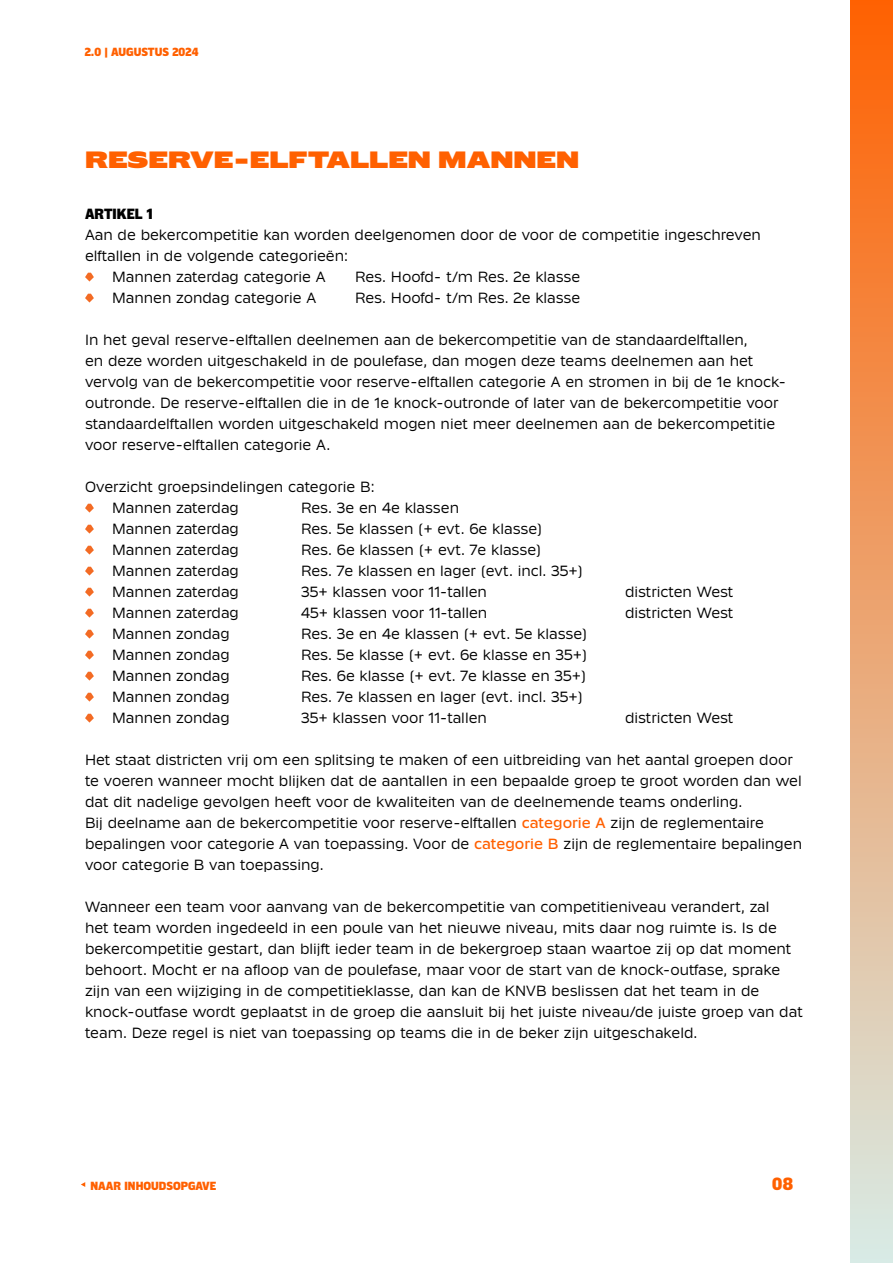
<style>
.page{position:relative;width:893px;height:1263px;background:#fff}
.page>*{position:absolute;margin:0;border:0;box-sizing:border-box;transform-origin:0 0}
.t1{font:700 24px "Klub KNVB112024";color:#ff6000}
.t2{font:700 18px "Klub KNVB072024";color:#ff6000}
.t3{font:15px/21px "Klub KNVB092024";color:#000}
.t4{font:700 15px "Klub KNVB072024";color:#000}
.t5{font:700 12px "Klub KNVB072024";color:#ff6000}
.s1{font-weight:500;color:#ff6000}
</style>
<div class="page">
<div style="left:850px;top:0;width:43px;height:1263px;background:linear-gradient(to bottom,#ff6101,#d8ebe6)"></div>
<svg style="left:81px;top:1182px;width:4px;height:5px"></svg>
<svg style="left:85px;top:273px;width:9px;height:9px"></svg>
<svg style="left:85px;top:294px;width:9px;height:9px"></svg>
<svg style="left:85px;top:504px;width:9px;height:9px"></svg>
<svg style="left:85px;top:525px;width:9px;height:9px"></svg>
<svg style="left:85px;top:546px;width:9px;height:9px"></svg>
<svg style="left:85px;top:567px;width:9px;height:9px"></svg>
<svg style="left:85px;top:588px;width:9px;height:9px"></svg>
<svg style="left:85px;top:609px;width:9px;height:9px"></svg>
<svg style="left:85px;top:630px;width:9px;height:9px"></svg>
<svg style="left:85px;top:651px;width:9px;height:9px"></svg>
<svg style="left:85px;top:672px;width:9px;height:9px"></svg>
<svg style="left:85px;top:693px;width:9px;height:9px"></svg>
<svg style="left:85px;top:714px;width:9px;height:9px"></svg>
<p class="t5" style="left:85px;top:45px;width:115px">2.0 | AUGUSTUS 2024</p>
<h1 class="t1" style="left:85px;top:146px;width:496px">RESERVE-ELFTALLEN MANNEN</h1>
<p class="t4" style="left:85px;top:205px;width:69px">ARTIKEL 1</p>
<p class="t3" style="left:85px;top:224px;width:677px">Aan de bekercompetitie kan worden deelgenomen door de voor de competitie ingeschreven</p>
<p class="t3" style="left:85px;top:245px;width:264px">elftallen in de volgende categorieën:</p>
<p class="t3" style="left:112px;top:266px;width:215px">Mannen zaterdag categorie A</p>
<p class="t3" style="left:355px;top:266px;width:227px">Res. Hoofd- t/m Res. 2e klasse</p>
<p class="t3" style="left:112px;top:287px;width:206px">Mannen zondag categorie A</p>
<p class="t3" style="left:355px;top:287px;width:227px">Res. Hoofd- t/m Res. 2e klasse</p>
<p class="t3" style="left:85px;top:329px;width:703px">In het geval reserve-elftallen deelnemen aan de bekercompetitie van de standaardelftallen,<br>en deze worden uitgeschakeld in de poulefase, dan mogen deze teams deelnemen aan het vervolg van de bekercompetitie voor reserve-elftallen categorie A en stromen in bij de 1e knock&shy;outronde. De reserve-elftallen die in de 1e knock-outronde of later van de bekercompetitie voor standaardelftallen worden uitgeschakeld mogen niet meer deelnemen aan de bekercompetitie voor reserve-elftallen categorie A.</p>
<p class="t3" style="left:112px;top:476px;width:264px;text-indent:-27px">Overzicht groepsindelingen categorie B:<br>Mannen zaterdag</p>
<p class="t3" style="left:301px;top:497px;width:160px">Res. 3e en 4e klassen</p>
<p class="t3" style="left:112px;top:518px;width:128px">Mannen zaterdag</p>
<p class="t3" style="left:301px;top:518px;width:243px">Res. 5e klassen (+ evt. 6e klasse)</p>
<p class="t3" style="left:112px;top:539px;width:128px">Mannen zaterdag</p>
<p class="t3" style="left:301px;top:539px;width:242px">Res. 6e klassen (+ evt. 7e klasse)</p>
<p class="t3" style="left:112px;top:560px;width:128px">Mannen zaterdag</p>
<p class="t3" style="left:301px;top:560px;width:283px">Res. 7e klassen en lager (evt. incl. 35+)</p>
<p class="t3" style="left:112px;top:581px;width:128px">Mannen zaterdag</p>
<p class="t3" style="left:301px;top:581px;width:187px">35+ klassen voor 11-tallen</p>
<p class="t3" style="left:625px;top:581px;width:110px">districten West</p>
<p class="t3" style="left:112px;top:602px;width:128px">Mannen zaterdag</p>
<p class="t3" style="left:301px;top:602px;width:188px">45+ klassen voor 11-tallen</p>
<p class="t3" style="left:625px;top:602px;width:110px">districten West</p>
<p class="t3" style="left:112px;top:623px;width:119px">Mannen zondag</p>
<p class="t3" style="left:301px;top:623px;width:288px">Res. 3e en 4e klassen (+ evt. 5e klasse)</p>
<p class="t3" style="left:112px;top:644px;width:119px">Mannen zondag</p>
<p class="t3" style="left:301px;top:644px;width:288px">Res. 5e klasse (+ evt. 6e klasse en 35+)</p>
<p class="t3" style="left:112px;top:665px;width:119px">Mannen zondag</p>
<p class="t3" style="left:301px;top:665px;width:287px">Res. 6e klasse (+ evt. 7e klasse en 35+)</p>
<p class="t3" style="left:112px;top:686px;width:119px">Mannen zondag</p>
<p class="t3" style="left:301px;top:686px;width:283px">Res. 7e klassen en lager (evt. incl. 35+)</p>
<p class="t3" style="left:112px;top:707px;width:119px">Mannen zondag</p>
<p class="t3" style="left:301px;top:707px;width:187px">35+ klassen voor 11-tallen</p>
<p class="t3" style="left:625px;top:707px;width:110px">districten West</p>
<p class="t3" style="left:85px;top:749px;width:718px">Het staat districten vrij om een splitsing te maken of een uitbreiding van het aantal groepen door te voeren wanneer mocht blijken dat de aantallen in een bepaalde groep te groot worden dan wel dat dit nadelige gevolgen heeft voor de kwaliteiten van de deelnemende teams onderling.<br>Bij deelname aan de bekercompetitie voor reserve-elftallen <span class="s1">categorie A</span> zijn de reglementaire bepalingen voor categorie A van toepassing. Voor de <span class="s1">categorie B</span> zijn de reglementaire bepalingen voor categorie B van toepassing.</p>
<p class="t3" style="left:85px;top:896px;width:719px">Wanneer een team voor aanvang van de bekercompetitie van competitieniveau verandert, zal<br>het team worden ingedeeld in een poule van het nieuwe niveau, mits daar nog ruimte is. Is de bekercompetitie gestart, dan blijft ieder team in de bekergroep staan waartoe zij op dat moment behoort. Mocht er na afloop van de poulefase, maar voor de start van de knock-outfase, sprake zijn van een wijziging in de competitieklasse, dan kan de KNVB beslissen dat het team in de knock-outfase wordt geplaatst in de groep die aansluit bij het juiste niveau/de juiste groep van dat team. Deze regel is niet van toepassing op teams die in de beker zijn uitgeschakeld.</p>
<p class="t5" style="left:91px;top:1179px;width:127px">NAAR INHOUDSOPGAVE</p>
<p class="t2" style="left:772px;top:1173px;width:22px">08</p>
</div>
